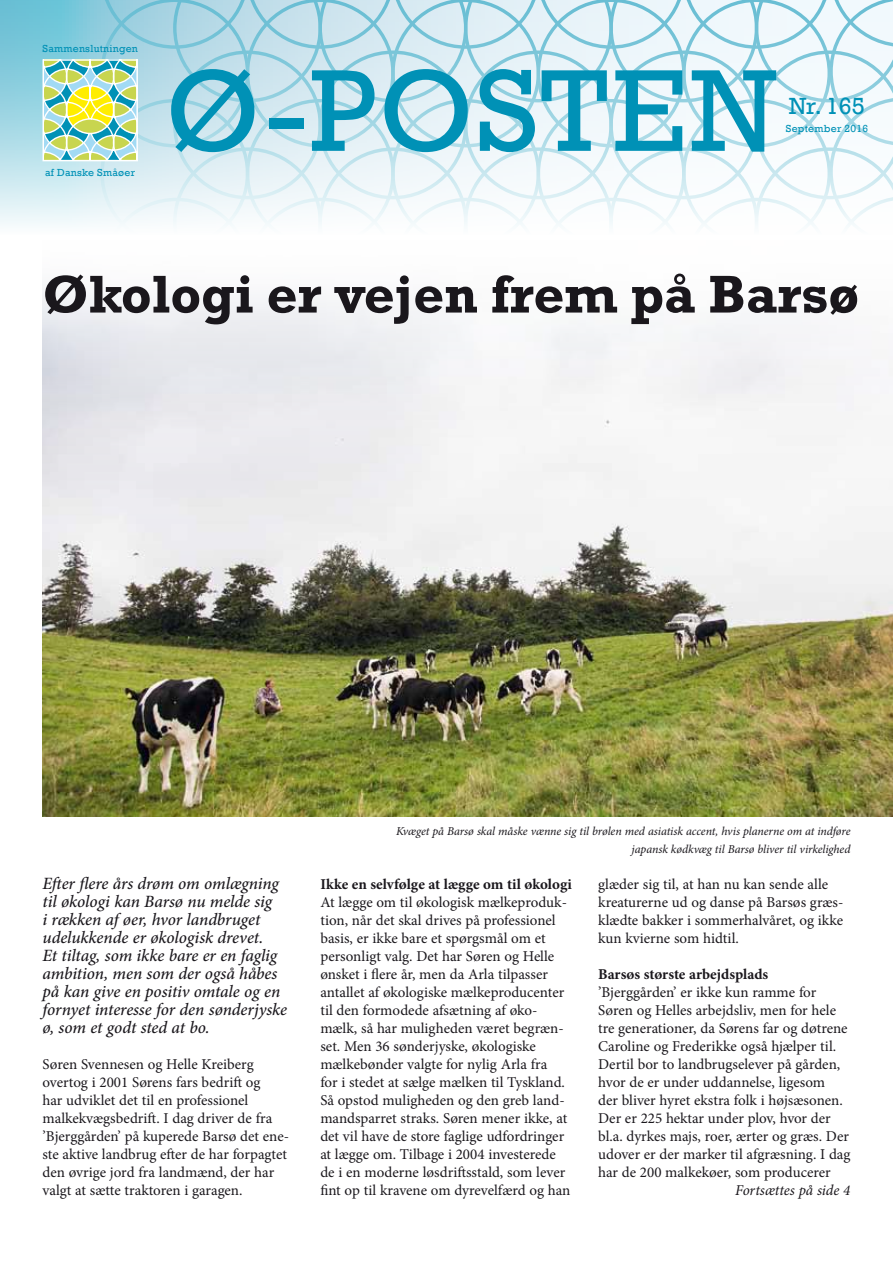
<style>
.page{position:relative;width:893px;height:1263px;background:#fff}
.page>*{position:absolute;margin:0;border:0;box-sizing:border-box;transform-origin:0 0}
.t1{font:118.5px "Rockwell";letter-spacing:.02em;color:#0091b6}
.t2{font:700 54px "Rockwell";letter-spacing:-.005em;color:#1a171c}
.t3{font:24px "Rockwell";color:#0091b6}
.t4{font:italic 500 17.25px/18px "Minion Pro";letter-spacing:-.005em;color:#1a171c}
.t5{font:15px/18px "Minion Pro";color:#1a171c}
.t6{font:700 15px "Minion Pro";color:#1a171c}
.t7{font:italic 15px "Minion Pro";letter-spacing:-.005em;color:#1a171c}
.t8{font:italic 12px/18px "Minion Pro";letter-spacing:-.005em;color:#1a171c;text-align:right}
.t9{font:10.5px "Rockwell";letter-spacing:.025em;color:#0091b6}
</style>
<div class="page">
<div style="left:0;top:0;width:893px;height:234px;background:linear-gradient(to bottom,#5bbad1,#f1f9fb)"></div>
<svg style="left:43px;top:0;width:850px;height:234px"></svg>
<div style="left:43px;top:59px;width:95px;height:102px;border:2px solid #fff"></div>
<img style="left:43px;top:288px;width:850px;height:529px">
<p class="t9" style="left:43px;top:42px;width:97px">Sammenslutningen</p>
<p class="t9" style="left:45px;top:166px;width:91px">af Danske Småøer</p>
<h1 class="t1" style="left:165px;top:43px;width:613px">Ø-POSTEN</h1>
<h3 class="t3" style="left:789px;top:92px;width:77px">Nr. 165</h3>
<p class="t9" style="left:786px;top:123px;width:84px">September 2016</p>
<h2 class="t2" style="left:43px;top:262px;width:818px">Økologi er vejen frem på Barsø</h2>
<p class="t4" style="left:43px;top:874px;width:246px">Efter flere års drøm om omlægning til økologi kan Barsø nu melde sig<br>i rækken af øer, hvor landbruget udelukkende er økologisk drevet.<br>Et tiltag, som ikke bare er en faglig ambition, men som der også håbes på kan give en positiv omtale og en fornyet interesse for den sønderjyske ø, som et godt sted at bo.</p>
<p class="t5" style="left:43px;top:1055px;width:248px">Søren Svennesen og Helle Kreiberg overtog i 2001 Sørens fars bedrift og<br>har udviklet det til en professionel malkekvægsbedrift. I dag driver de fra ’Bjerggården’ på kuperede Barsø det ene&shy;ste aktive landbrug efter de har forpagtet den øvrige jord fra landmænd, der har valgt at sætte traktoren i garagen.</p>
<p class="t8" style="left:396px;top:822px;width:456px">Kvæget på Barsø skal måske vænne sig til brølen med asiatisk accent, hvis planerne om at indføre japansk kødkvæg til Barsø bliver til virkelighed</p>
<p class="t6" style="left:320px;top:873px;width:253px">Ikke en selvfølge at lægge om til økologi</p>
<p class="t5" style="left:320px;top:893px;width:252px">At lægge om til økologisk mælkeproduk&shy;tion, når det skal drives på professionel basis, er ikke bare et spørgsmål om et personligt valg. Det har Søren og Helle ønsket i flere år, men da Arla tilpasser antallet af økologiske mælkeproducenter til den formodede afsætning af øko&shy;mælk, så har muligheden været begræn&shy;set. Men 36 sønderjyske, økologiske mælkebønder valgte for nylig Arla fra<br>for i stedet at sælge mælken til Tyskland.<br>Så opstod muligheden og den greb land&shy;mandsparret straks. Søren mener ikke, at det vil have de store faglige udfordringer at lægge om. Tilbage i 2004 investerede de i en moderne løsdriftsstald, som lever fint op til kravene om dyrevelfærd og han</p>
<p class="t5" style="left:598px;top:875px;width:247px">glæder sig til, at han nu kan sende alle kreaturerne ud og danse på Barsøs græs&shy;klædte bakker i sommerhalvåret, og ikke kun kvierne som hidtil.</p>
<p class="t6" style="left:598px;top:963px;width:172px">Barsøs største arbejdsplads</p>
<p class="t5" style="left:598px;top:983px;width:254px">’Bjerggården’ er ikke kun ramme for Søren og Helles arbejdsliv, men for hele tre generationer, da Sørens far og døtrene Caroline og Frederikke også hjælper til.<br>Dertil bor to landbrugselever på gården, hvor de er under uddannelse, ligesom<br>der bliver hyret ekstra folk i højsæsonen.<br>Der er 225 hektar under plov, hvor der bl.a. dyrkes majs, roer, ærter og græs. Der udover er der marker til afgræsning. I dag har de 200 malkekøer, som producerer</p>
<p class="t7" style="left:735px;top:1179px;width:117px">Fortsættes på side 4</p>
</div>
